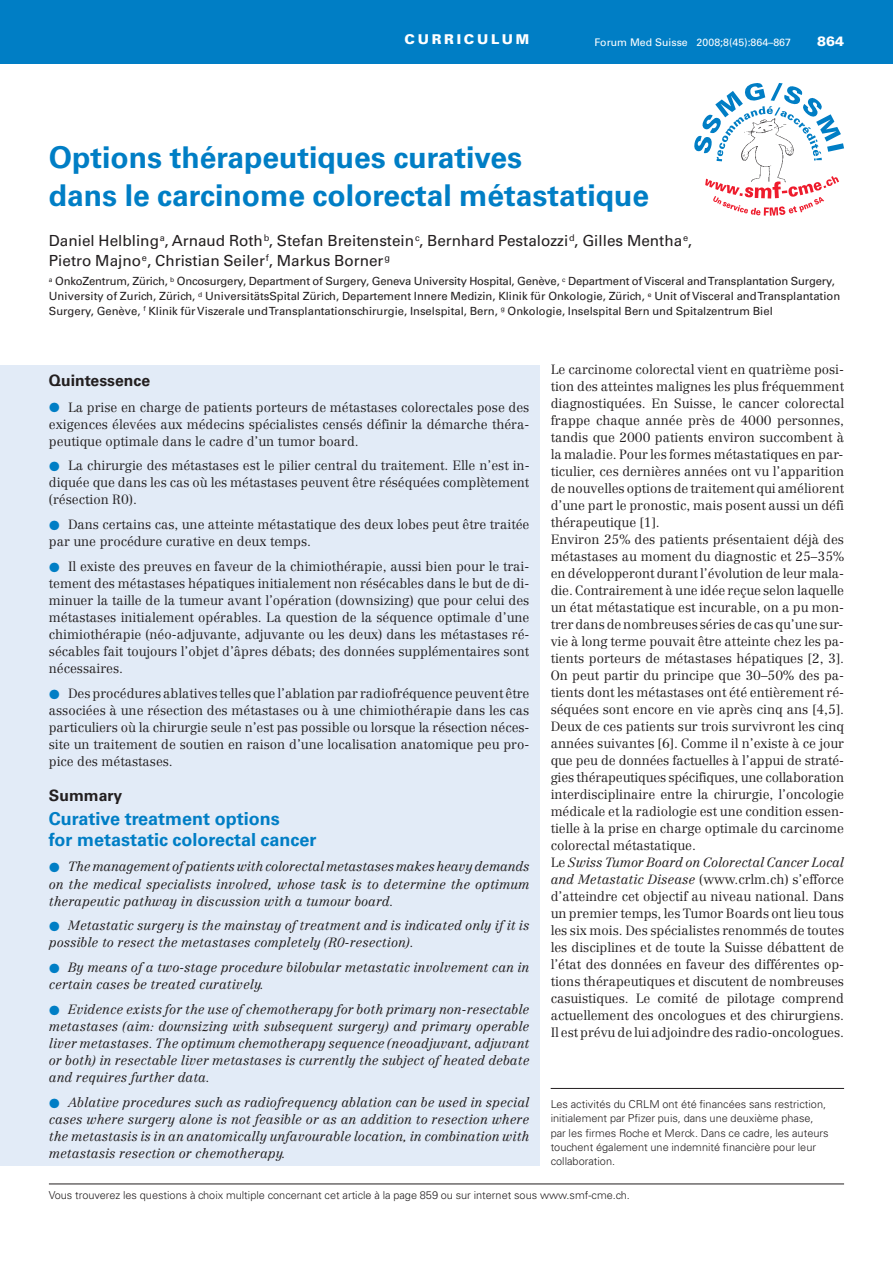
<style>
.page{position:relative;width:893px;height:1263px;background:#fff}
.page>*{position:absolute;margin:0;border:0;box-sizing:border-box;transform-origin:0 0}
.t1{font:700 30px/37.5px "Univers LT Std";color:#007ec5}
.t2{font:700 18px/21.1px "Univers LT Std";color:#007ec5}
.t3{font:700 15.75px "Univers LT Std";color:#231f20}
.t4{font:15.3px/19.5px "Univers LT Std";color:#231f20}
.t5{font:900 13.5px "Univers LT Std";letter-spacing:.2em;color:#fff}
.t6{font:300 13.2px/17px "Centennial";color:#231f20;text-align:justify}
.t7{font:italic 300 13.2px/17px "Centennial";color:#231f20;text-align:justify}
.t8{font:11.25px/14.9px "Univers LT Std";color:#231f20}
.t9{font:300 10.95px/14.2px "Univers LT Std";color:#231f20}
.t10{font:10.5px "Univers LT Std";color:#fff}
.s1{font-style:italic}
.s2{font-family:"European Pi Three";font-weight:400;font-size:13.5px;color:#007ec5}
.s3{font-family:"European Pi Three";font-weight:400;font-style:normal;font-size:13.5px;color:#007ec5}
</style>
<div class="page">
<div style="left:0;top:0;width:893px;height:64px;background:#007ec5"></div>
<hr style="left:49px;top:1183px;width:795px;height:1px;background:#231f20">
<div style="left:0;top:365px;width:540px;height:800px;background:#e2ebf7"></div>
<img style="left:756px;top:161px;width:27px;height:15px">
<svg style="left:694px;top:83px;width:150px;height:78px"></svg>
<svg style="left:705px;top:176px;width:134px;height:40px"></svg>
<hr style="left:551px;top:1088px;width:293px;height:1px;background:#231f20">
<p class="t5" style="left:405px;top:31px;width:126px">CURRICULUM</p>
<p class="t10" style="left:595px;top:38px;width:198px">Forum Med Suisse 2008;8(45):864–867</p>
<p class="t5" style="left:817px;top:33px;width:29px">864</p>
<h1 class="t1" style="left:49px;top:142px;width:602px">Options thérapeutiques curatives<br>dans le carcinome colorectal métastatique</h1>
<p class="t4" style="left:49px;top:233px;width:644px">Daniel Helbling<sup>a</sup>, Arnaud Roth<sup>b</sup>, Stefan Breitenstein<sup>c</sup>, Bernhard Pestalozzi<sup>d</sup>, Gilles Mentha<sup>e</sup>,<br>Pietro Majno<sup>e</sup>, Christian Seiler<sup>f</sup>, Markus Borner<sup>g</sup></p>
<p class="t8" style="left:49px;top:275px;width:793px"><sup>a</sup> OnkoZentrum, Zürich, <sup>b</sup> Oncosurgery, Department of Surgery, Geneva University Hospital, Genève, <sup>c</sup> Department of Visceral and Transplantation Surgery,<br>University of Zurich, Zürich, <sup>d</sup> UniversitätsSpital Zürich, Departement Innere Medizin, Klinik für Onkologie, Zürich, <sup>e</sup> Unit of Visceral and Transplantation<br>Surgery, Genève, <sup>f</sup> Klinik für Viszerale und Transplantationschirurgie, Inselspital, Bern, <sup>g</sup> Onkologie, Inselspital Bern und Spitalzentrum Biel</p>
<p class="t6" style="left:551px;top:362px;width:295px;text-align:left">Le carcinome colorectal vient en quatrième posi&shy;tion des atteintes malignes les plus fréquemment diagnostiquées. En Suisse, le cancer colorectal frappe chaque année près de 4000 personnes, tandis que 2000 patients environ succombent à la maladie. Pour les formes métastatiques en par&shy;ticulier, ces dernières années ont vu l’apparition de nouvelles options de traitement qui améliorent d’une part le pronostic, mais posent aussi un défi thérapeutique [1].<br>Environ 25% des patients présentaient déjà des métastases au moment du diagnostic et 25–35% en développeront durant l’évolution de leur mala - die. Contrairement à une idée reçue selon laquelle un état métastatique est incurable, on a pu mon&shy;trer dans de nombreuses séries de cas qu’une sur&shy;vie à long terme pouvait être atteinte chez les pa&shy;tients porteurs de métastases hépatiques [2, 3].<br>On peut partir du principe que 30–50% des pa&shy;tients dont les métastases ont été entièrement ré&shy;séquées sont encore en vie après cinq ans [4,5].<br>Deux de ces patients sur trois survivront les cinq années suivantes [6]. Comme il n’existe à ce jour que peu de données factuelles à l’appui de straté - gies thérapeutiques spécifiques, une collaboration interdisciplinaire entre la chirurgie, l’oncologie médi cale et la radiologie est une condition essen - tielle à la prise en charge optimale du carcinome colorectal métastatique.<br>Le <span class="s1">Swiss Tumor Board on Colorectal Cancer Local and Metastatic Disease</span> (www.crlm.ch) s’efforce d’atteindre cet objectif au niveau national. Dans un premier temps, les Tumor Boards ont lieu tous les six mois. Des spécialistes renommés de toutes les disciplines et de toute la Suisse débattent de l’état des données en faveur des différentes op&shy;tions thérapeutiques et discutent de nombreuses casuistiques. Le comité de pilotage comprend actuellement des oncologues et des chirurgiens.<br>Il est prévu de lui adjoindre des radio-oncologues.</p>
<p class="t3" style="left:49px;top:375px;width:103px">Quintessence</p>
<p class="t6" style="left:49px;top:400px;width:482px"><span class="s2">-</span> La prise en charge de patients porteurs de métastases colorectales pose des exigences élevées aux médecins spécialistes censés définir la démarche théra&shy;peutique optimale dans le cadre d’un tumor board.</p>
<p class="t6" style="left:49px;top:458px;width:482px"><span class="s2">-</span> La chirurgie des métastases est le pilier central du traitement. Elle n’est in&shy;diquée que dans les cas où les métastases peuvent être réséquées complètement (résection R0).</p>
<p class="t6" style="left:49px;top:517px;width:482px"><span class="s2">-</span> Dans certains cas, une atteinte métastatique des deux lobes peut être traitée par une procédure curative en deux temps.</p>
<p class="t6" style="left:49px;top:559px;width:482px"><span class="s2">-</span> Il existe des preuves en faveur de la chimiothérapie, aussi bien pour le trai&shy;tement des métastases hépatiques initialement non résécables dans le but de di&shy;minuer la taille de la tumeur avant l’opération (downsizing) que pour celui des métastases initialement opérables. La question de la séquence optimale d’une chimiothérapie (néo-adjuvante, adjuvante ou les deux) dans les métastases ré&shy;sécables fait toujours l’objet d’âpres débats; des données supplémentaires sont nécessaires.</p>
<p class="t6" style="left:49px;top:686px;width:482px"><span class="s2">-</span> Des procédures ablatives telles que l’ablation par radiofréquence peuvent être associées à une résection des métastases ou à une chimiothérapie dans les cas particuliers où la chirurgie seule n’est pas possible ou lorsque la résection néces&shy;site un traitement de soutien en raison d’une localisation anatomique peu pro&shy;pice des métastases.</p>
<p class="t3" style="left:49px;top:790px;width:75px">Summary</p>
<h2 class="t2" style="left:49px;top:809px;width:269px">Curative treatment options<br>for metastatic colorectal cancer</h2>
<p class="t7" style="left:49px;top:859px;width:482px"><span class="s3">-</span> The management of patients with colorectal metastases makes heavy demands on the medical specialists involved, whose task is to determine the optimum therapeutic pathway in discussion with a tumour board.</p>
<p class="t7" style="left:49px;top:918px;width:482px"><span class="s3">-</span> Metastatic surgery is the mainstay of treatment and is indicated only if it is possible to resect the metastases completely (R0-resection).</p>
<p class="t7" style="left:49px;top:960px;width:482px"><span class="s3">-</span> By means of a two-stage procedure bilobular metastatic involvement can in certain cases be treated curatively.</p>
<p class="t7" style="left:49px;top:1002px;width:482px"><span class="s3">-</span> Evidence exists for the use of chemotherapy for both primary non-resectable metastases (aim: downsizing with subsequent surgery) and primary operable liver metastases. The optimum chemotherapy sequence (neoadjuvant, adjuvant or both) in resectable liver metastases is currently the subject of heated debate and requires further data.</p>
<p class="t7" style="left:49px;top:1095px;width:482px"><span class="s3">-</span> Ablative procedures such as radiofrequency ablation can be used in special cases where surgery alone is not feasible or as an addition to resection where the metastasis is in an anatomically unfavourable location, in combination with metastasis resection or chemotherapy.</p>
<p class="t9" style="left:551px;top:1098px;width:279px">Les activités du CRLM ont été financées sans restriction, initialement par Pfizer puis, dans une deuxième phase, par les firmes Roche et Merck. Dans ce cadre, les auteurs touchent également une indemnité financière pour leur collaboration.</p>
<p class="t9" style="left:49px;top:1189px;width:582px">Vous trouverez les questions à choix multiple concernant cet article à la page 859 ou sur internet sous www.smf-cme.ch.</p>
</div>
